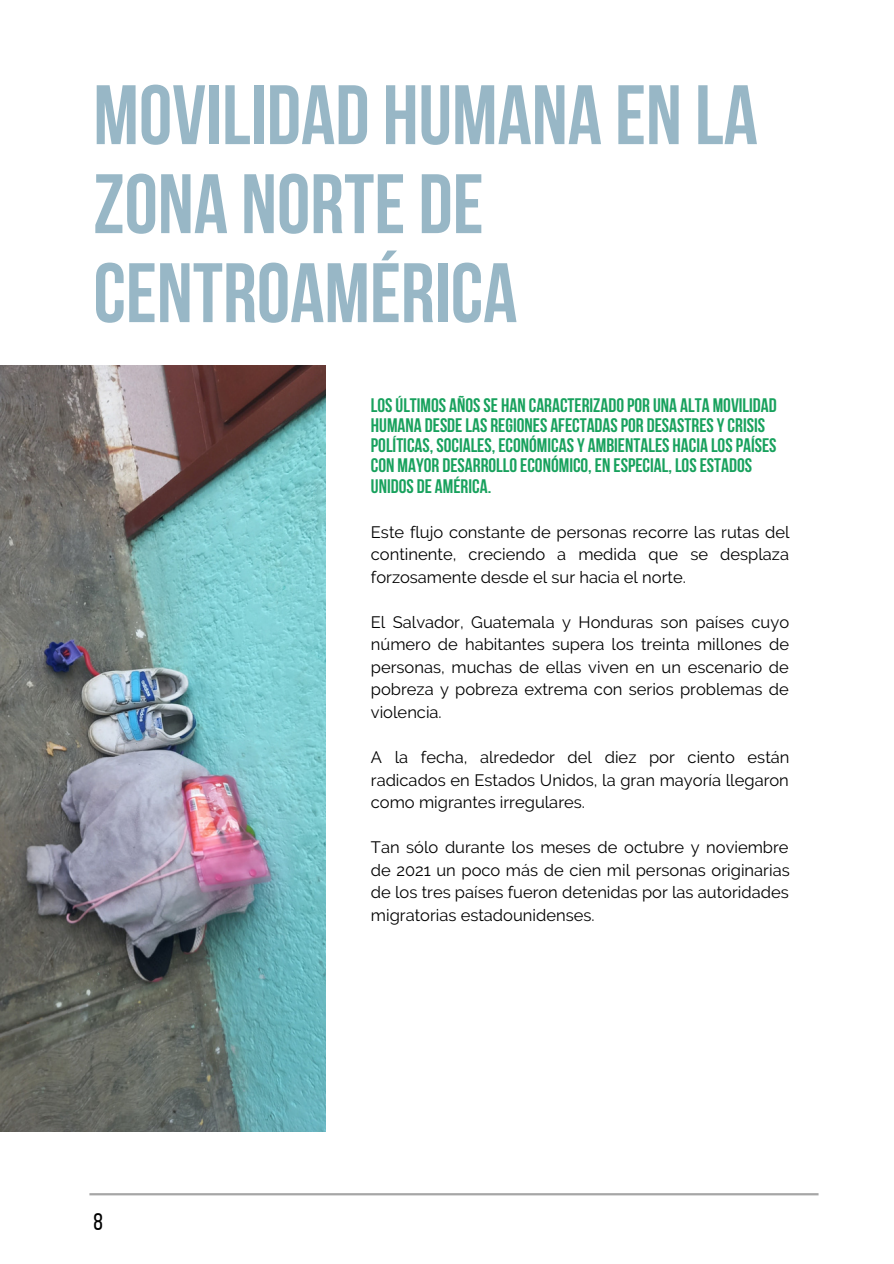
<style>
.page{position:relative;width:894px;height:1264px;background:#fff}
.page>*{position:absolute;margin:0;border:0;box-sizing:border-box;transform-origin:0 0}
.t1{font:84px/88.9px "Bebas Neue Cyrillic";color:#98b7c6}
.t2{font:24px "Bebas Neue";color:#000}
.t3{font:700 19.5px/20.2px "Bebas Neue";color:#18a15d}
.t4{font:16.5px/22.5px "Raleway";color:#000;text-align:justify}
</style>
<div class="page">
<img style="left:0;top:365px;width:325px;height:766px">
<hr style="left:89px;top:1193px;width:729px;height:2px;background:#a6a6a6">
<p class="t1" style="left:93px;top:79px;width:665px">MOVILIDAD HUMANA EN LA<br>ZONA NORTE DE<br>CENTROAMÉRICA</p>
<p class="t2" style="left:93px;top:1212px;width:11px">8</p>
<p class="t3" style="left:371px;top:396px;width:407px">LOSÚLTIMOS AÑOSSE HAN CARACTERIZADOPOR UNA ALTA MOVILIDAD HUMANA DESDELAS REGIONES AFECTADASPOR DESASTRESYCRISIS POLÍTICAS, SOCIALES, ECONÓMICASY AMBIENTALES HACIA LOSPAÍSES CON MAYOR DESARROLLOECONÓMICO, EN ESPECIAL, LOSESTADOS UNIDOS DE AMÉRICA.</p>
<p class="t4" style="left:371px;top:520px;width:420px">Este flujo constante de personas recorre las rutas del continente, creciendo a medida que se desplaza forzosamente desde el sur hacia el norte.</p>
<p class="t4" style="left:371px;top:610px;width:419px">El Salvador, Guatemala y Honduras son países cuyo número de habitantes supera los treinta millones de personas, muchas de ellas viven en un escenario de pobreza y pobreza extrema con serios problemas de violencia.</p>
<p class="t4" style="left:371px;top:746px;width:420px">A la fecha, alrededor del diez por ciento están radicados en Estados Unidos, la gran mayoría llegaron como migrantes irregulares.</p>
<p class="t4" style="left:371px;top:836px;width:420px">Tan sólo durante los meses de octubre y noviembre de 2021 un poco más de cien mil personas originarias de los tres países fueron detenidas por las autoridades migratorias estadounidenses.</p>
</div>
